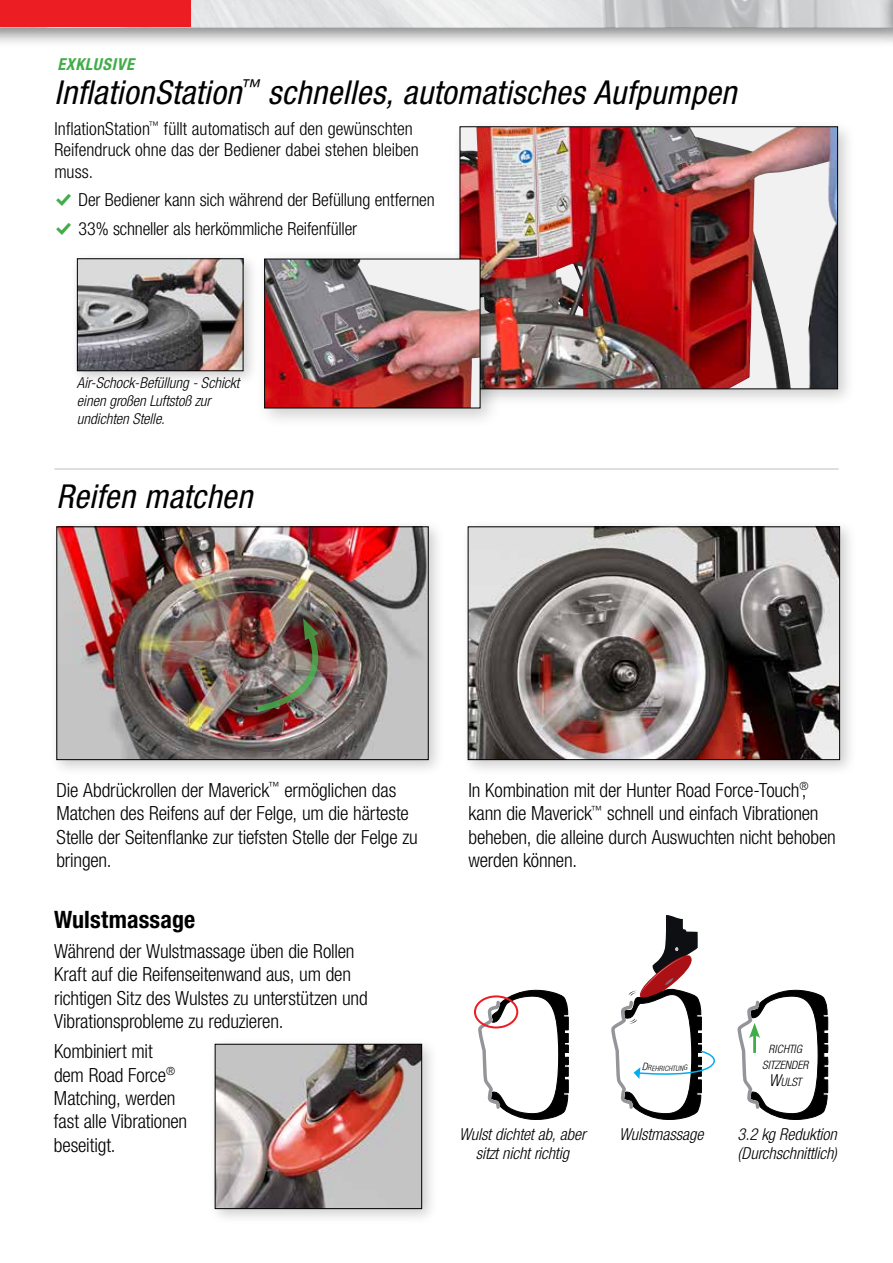
<style>
.page{position:relative;width:893px;height:1263px;background:#fff}
.page>*{position:absolute;margin:0;border:0;box-sizing:border-box;transform-origin:0 0}
.t1{font:italic condensed 33px "Helvetica Neue LT Std";letter-spacing:.01em;color:#000}
.t2{font:700 condensed 24px "Helvetica Neue LT Std";letter-spacing:.005em;color:#000}
.t3{font:300 condensed 19.5px/23.4px "Helvetica Neue LT Std";letter-spacing:-.01em;color:#000}
.t4{font:300 condensed 18px/21.6px "Helvetica Neue LT Std";color:#000}
.t5{font:italic 300 condensed 16.5px/19.8px "Helvetica Neue LT Std";letter-spacing:-.005em;color:#000;text-align:center}
.t6{font:italic 700 condensed 16.5px "Helvetica Neue LT Std";letter-spacing:.04em;color:#41ad49}
.t7{font:italic 300 condensed 15px/18px "Helvetica Neue LT Std";color:#000}
.t8{font:italic 300 condensed 11.55px/16.5px "Helvetica Neue LT Std";letter-spacing:-.005em;color:#000;text-align:center}
.t9{font:italic 300 condensed 7.35px "Helvetica Neue LT Std";color:#000}
.s1{font-family:"Modern Pictograms";font-weight:400;font-stretch:normal;font-size:21px;color:#41ad49}
.s2{font-size:16.5px}
</style>
<div class="page">
<div style="left:0;top:0;width:893px;height:48px;background:#000;opacity:.5"></div>
<img style="left:191px;top:0;width:687px;height:27px">
<div style="left:878px;top:0;width:15px;height:48px;background:#000;opacity:.5"></div>
<svg style="left:892px;top:0;width:1px;height:27px"></svg>
<div style="left:0;top:0;width:191px;height:27px;background:#ed1d24"></div>
<div style="left:451px;top:118px;width:405px;height:290px;background:#000;opacity:.2"></div>
<img style="left:462px;top:128px;width:374px;height:259px">
<div style="left:460px;top:126px;width:378px;height:263px;border:1px solid #000"></div>
<div style="left:255px;top:249px;width:247px;height:180px;background:#000;opacity:.2"></div>
<img style="left:266px;top:261px;width:213px;height:145px">
<div style="left:264px;top:259px;width:217px;height:149px;border:1px solid #000"></div>
<div style="left:70px;top:252px;width:190px;height:135px;background:#000;opacity:.2"></div>
<img style="left:79px;top:260px;width:162px;height:109px">
<div style="left:77px;top:258px;width:166px;height:113px;border:1px solid #000"></div>
<hr style="left:54px;top:469px;width:785px;height:1px;background:#bcbec0">
<div style="left:460px;top:519px;width:397px;height:258px;background:#000;opacity:.2"></div>
<img style="left:470px;top:528px;width:368px;height:230px">
<div style="left:468px;top:526px;width:372px;height:234px;border:1px solid #000"></div>
<div style="left:49px;top:519px;width:397px;height:258px;background:#000;opacity:.2"></div>
<img style="left:58px;top:528px;width:369px;height:230px">
<div style="left:56px;top:526px;width:373px;height:234px;border:1px solid #000"></div>
<div style="left:252px;top:621px;width:72px;height:104px;background:#000;opacity:.5"></div>
<img style="left:251px;top:618px;width:74px;height:98px">
<div style="left:207px;top:1036px;width:232px;height:190px;background:#000;opacity:.2"></div>
<img style="left:217px;top:1046px;width:203px;height:161px">
<div style="left:215px;top:1044px;width:207px;height:165px;border:1px solid #000"></div>
<svg style="left:476px;top:989px;width:93px;height:131px"></svg>
<div style="left:474px;top:995px;width:44px;height:33px;border:2px solid #ed1d24;border-radius:50%"></div>
<svg style="left:737px;top:989px;width:92px;height:131px"></svg>
<svg style="left:611px;top:915px;width:104px;height:205px"></svg>
<p class="t6" style="left:57px;top:55px;width:78px">EXKLUSIVE</p>
<h1 class="t1" style="left:54px;top:73px;width:684px">InflationStation<sup>™</sup> schnelles, automatisches Aufpumpen</h1>
<p class="t4" style="left:54px;top:117px;width:366px">InflationStation<sup>™</sup> füllt automatisch auf den gewünschten<br>Reifendruck ohne das der Bediener dabei stehen bleiben muss.</p>
<p class="t4" style="left:54px;top:186px;width:382px;line-height:28.3px"><span class="s1">%</span> Der Bediener kann sich während der Befüllung entfernen <span class="s1">%</span> 33% schneller als herkömmliche Reifenfüller</p>
<p class="t7" style="left:77px;top:374px;width:164px">Air-Schock-Befüllung - Schickt einen großen Luftstoß zur undichten Stelle.</p>
<h1 class="t1" style="left:56px;top:477px;width:197px">Reifen matchen</h1>
<p class="t3" style="left:56px;top:778px;width:363px">Die Abdrückrollen der Maverick<sup>™</sup> ermöglichen das Matchen des Reifens auf der Felge, um die härteste Stelle der Seitenflanke zur tiefsten Stelle der Felge zu bringen.</p>
<p class="t3" style="left:468px;top:778px;width:369px">In Kombination mit der Hunter Road Force-Touch<sup>®</sup>, kann die Maverick<sup>™</sup> schnell und einfach Vibrationen beheben, die alleine durch Auswuchten nicht behoben werden können.</p>
<p class="t2" style="left:54px;top:904px;width:143px">Wulstmassage</p>
<p class="t3" style="left:54px;top:939px;width:315px">Während der Wulstmassage üben die Rollen Kraft auf die Reifenseitenwand aus, um den richtigen Sitz des Wulstes zu unterstützen und Vibrationsprobleme zu reduzieren.</p>
<p class="t3" style="left:54px;top:1039px;width:135px">Kombiniert mit dem Road Force<sup>®<br></sup>Matching, werden fast alle Vibrationen beseitigt.</p>
<p class="t8" style="left:762px;top:1041px;width:48px">RICHTIG<br>SITZENDER<br><span class="s2">W</span>ULST</p>
<p class="t9" style="left:664px;top:1064px;width:5px">C</p>
<p class="t5" style="left:459px;top:1124px;width:128px">Wulst dichtet ab, aber sitzt nicht richtig</p>
<p class="t5" style="left:619px;top:1125px;width:86px">Wulstmassage</p>
<p class="t5" style="left:738px;top:1124px;width:101px;text-align:left">3.2 kg Reduktion (Durchschnittlich)</p>
</div>
